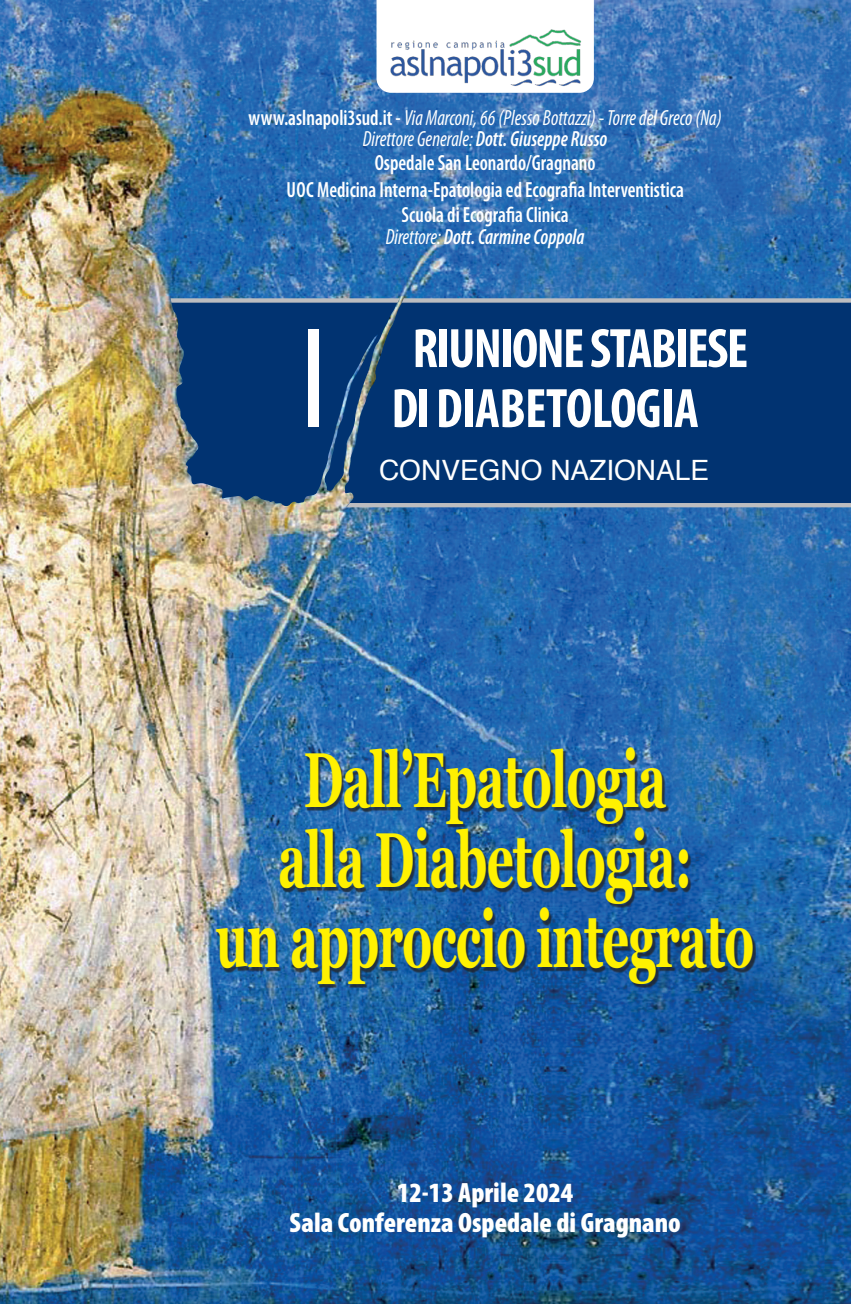
<style>
.page{position:relative;width:851px;height:1304px;background:#fff}
.page>*{position:absolute;margin:0;border:0;box-sizing:border-box;transform-origin:0 0}
.t1{font:condensed 144px "Myriad Pro";color:#fff}
.t2{font:700 78px/80px "Georgia";letter-spacing:-.02em;color:#fff101;text-align:center;scale:.61 1}
.t3{font:700 condensed 56px "Myriad Pro";letter-spacing:-.03em;color:#fff}
.t4{font:700 condensed 56px "Myriad Pro";letter-spacing:-.01em;color:#fff}
.t5{font:900 condensed 28px/30px "Myriad Pro";color:#fff;text-align:center}
.t6{font:28px "Helvetica";color:#fff}
.t7{font:600 condensed 22px/26.8px "Myriad Pro";color:#fff;text-align:center;scale:.9 1}
.t8{font:italic condensed 22px/20.4px "Myriad Pro";color:#fff;text-align:center;scale:.9 1}
.s1{font-weight:600;font-style:normal}
.s2{font-weight:600}
.s3{font-weight:400;font-style:italic}
.s4{font-style:italic}
</style>
<div class="page">
<img style="left:0;top:0;width:850px;height:1304px">
<img style="left:118px;top:287px;width:290px;height:257px">
<svg style="left:376px;top:0;width:217px;height:93px"></svg>
<img style="left:388px;top:28px;width:194px;height:60px">
<div style="left:217px;top:751px;width:539px;height:237px;background:#231f20;opacity:.75"></div>
<div style="left:171px;top:303px;width:679px;height:204px;background:#013371"></div>
<svg style="left:171px;top:298px;width:679px;height:5px;background:#a6aeb9"></svg>
<hr style="left:346px;top:503px;width:504px;height:4px;background:#bcbdc0">
<p class="t8" style="left:248px;top:108px;width:527px"><span class="s1">www.aslnapoli3sud.it -</span> Via Marconi, 66 (Plesso Bottazzi) - Torre del Greco (Na)<br>Direttore Generale: <span class="s2">Dott. Giuseppe Russo</span></p>
<p class="t7" style="left:286px;top:150px;width:443px">Ospedale San Leonardo/Gragnano<br>UOC Medicina Interna-Epatologia ed Ecografia Interventistica</p>
<p class="t7" style="left:386px;top:204px;width:222px;line-height:22.4px">Scuola di Ecografia Clinica<br><span class="s3">Direttore:</span> <span class="s4">Dott. Carmine Coppola</span></p>
<h1 class="t1" style="left:300px;top:292px;width:29px">I</h1>
<h3 class="t3" style="left:412px;top:318px;width:337px">RIUNIONE STABIESE</h3>
<h3 class="t4" style="left:391px;top:378px;width:309px">DI DIABETOLOGIA</h3>
<p class="t6" style="left:379px;top:449px;width:331px">CONVEGNO NAZIONALE</p>
<h2 class="t2" style="left:216px;top:736px;width:884px">Dall’Epatologia<br>alla Diabetologia:<br>un approccio integrato</h2>
<p class="t5" style="left:289px;top:1178px;width:393px">12-13 Aprile 2024<br>Sala Conferenza Ospedale di Gragnano</p>
</div>
